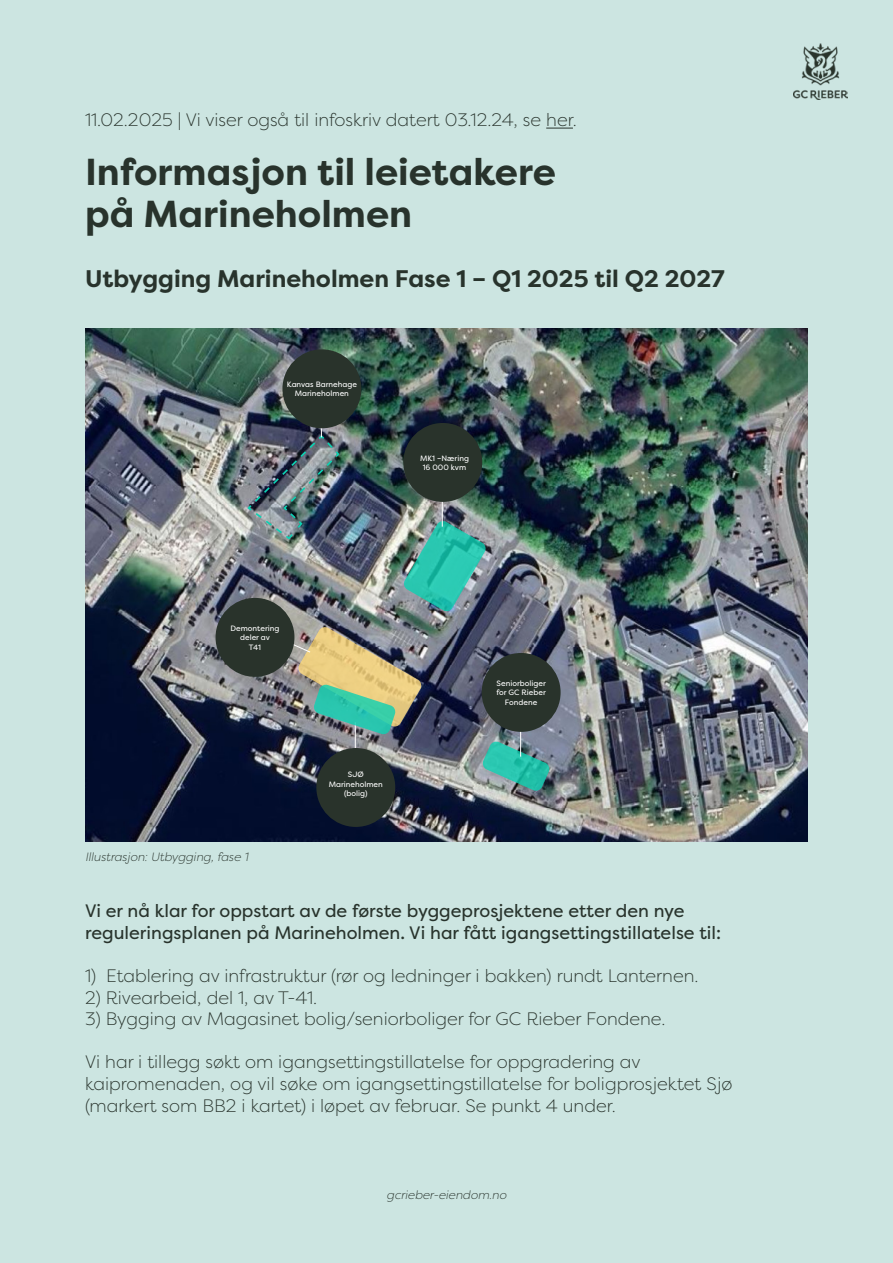
<style>
.page{position:relative;width:893px;height:1263px;background:#cce5e1}
.page>*{position:absolute;margin:0;border:0;box-sizing:border-box;transform-origin:0 0}
.t1{font:700 37.5px/42px "Filson Pro";color:#28332c}
.t2{font:700 24px "Filson Pro";color:#28332c}
.t3{font:300 18px/21.6px "Filson Pro";color:#28332c}
.t4{font:18px/21.6px "Filson Pro";color:#28332c}
.t5{font:italic 300 12px "Filson Pro";color:#28332c}
.t6{font:7.65px/9.3px "Filson Pro";color:#fff;text-align:center}
</style>
<div class="page">
<img style="left:794px;top:44px;width:53px;height:55px">
<svg style="left:546px;top:128px;width:27px;height:1px"></svg>
<img style="left:85px;top:328px;width:723px;height:514px">
<img style="left:403px;top:520px;width:84px;height:92px">
<svg style="left:482px;top:741px;width:68px;height:51px;background:#4fa9a0"></svg>
<img style="left:246px;top:434px;width:95px;height:107px">
<hr style="left:321px;top:388px;width:1px;height:49px;background:#fff">
<hr style="left:442px;top:477px;width:1px;height:50px;background:#fff">
<hr style="left:355px;top:722px;width:1px;height:50px;background:#fff">
<hr style="left:520px;top:707px;width:1px;height:50px;background:#fff">
<div style="left:282px;top:349px;width:79px;height:79px;background:#29332b;border-radius:50%"></div>
<div style="left:403px;top:423px;width:79px;height:79px;background:#29332b;border-radius:50%"></div>
<div style="left:316px;top:748px;width:79px;height:79px;background:#29332b;border-radius:50%"></div>
<div style="left:482px;top:653px;width:79px;height:79px;background:#29332b;border-radius:50%"></div>
<div style="left:216px;top:598px;width:78px;height:79px;background:#29332b;border-radius:50%"></div>
<img style="left:264px;top:626px;width:158px;height:109px">
<p class="t3" style="left:85px;top:109px;width:493px">11.02.2025 | Vi viser også til infoskriv datert 03.12.24, se her.</p>
<h1 class="t1" style="left:85px;top:152px;width:472px">Informasjon til leietakere på Marineholmen</h1>
<h2 class="t2" style="left:85px;top:263px;width:641px">Utbygging Marineholmen Fase 1 – Q1 2025 til Q2 2027</h2>
<p class="t6" style="left:287px;top:380px;width:72px">Kanvas Barnehage<br>Marineholmen</p>
<p class="t6" style="left:420px;top:453px;width:50px">MK1 –Næring<br>16 000 kvm</p>
<p class="t6" style="left:231px;top:623px;width:50px">Demontering deler av<br>T41</p>
<p class="t5" style="left:85px;top:849px;width:165px">Illustrasjon: Utbygging, fase 1</p>
<p class="t6" style="left:329px;top:770px;width:56px">SJØ<br>Marineholmen (bolig)</p>
<p class="t6" style="left:497px;top:679px;width:51px">Seniorboliger for GC Rieber<br>Fondene</p>
<p class="t4" style="left:85px;top:900px;width:638px">Vi er nå klar for oppstart av de første byggeprosjektene etter den nye reguleringsplanen på Marineholmen. Vi har fått igangsettingstillatelse til:</p>
<p class="t3" style="left:85px;top:964px;width:615px">1) Etablering av infrastruktur (rør og ledninger i bakken) rundt Lanternen.</p>
<p class="t3" style="left:85px;top:986px;width:234px">2) Rivearbeid, del 1, av T-41.</p>
<p class="t3" style="left:85px;top:1008px;width:582px">3) Bygging av Magasinet bolig/seniorboliger for GC Rieber Fondene.</p>
<p class="t3" style="left:85px;top:1051px;width:649px">Vi har i tillegg søkt om igangsettingstillatelse for oppgradering av kaipromenaden, og vil søke om igangsettingstillatelse for boligprosjektet Sjø (markert som BB2 i kartet) i løpet av februar. Se punkt 4 under.</p>
<p class="t5" style="left:387px;top:1187px;width:121px">gcrieber-eiendom.no</p>
</div>
